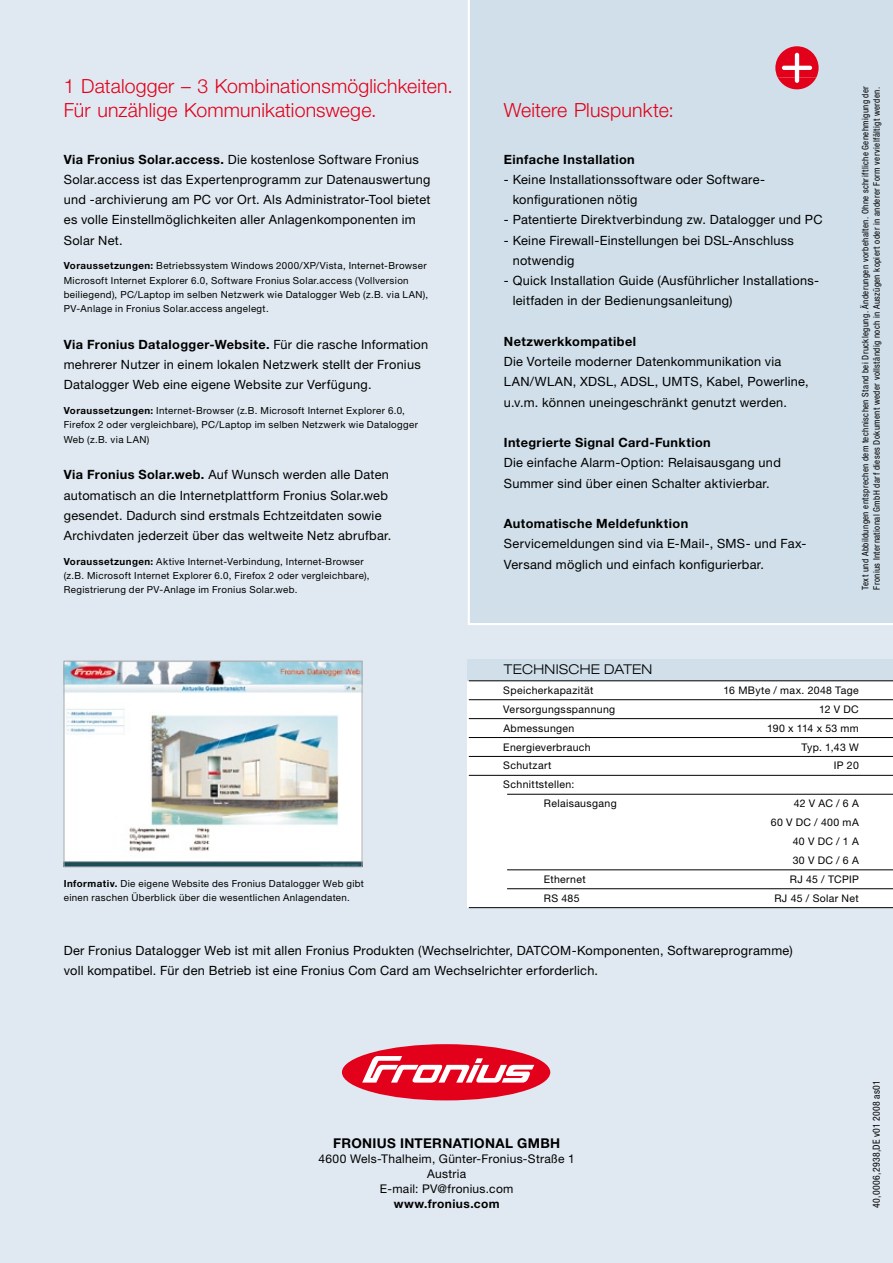
<style>
.page{position:relative;width:893px;height:1263px;background:#e0e9f1}
.page>*{position:absolute;margin:0;border:0;box-sizing:border-box;transform-origin:0 0}
.t1{font:300 19.5px/23.4px "Helvetica Neue LT Pro";letter-spacing:.005em;color:#e2001a}
.t2{font:700 13.5px "Helvetica Neue LT Pro";letter-spacing:.025em;color:#000}
.t3{font:300 expanded 13.5px "Helvetica Neue LT Pro";letter-spacing:.025em;color:#000}
.t4{font:12.75px/20.2px "Helvetica Neue LT Pro";letter-spacing:.02em;color:#000}
.t5{font:700 12.75px "Helvetica Neue LT Pro";letter-spacing:.03em;color:#000}
.t6{font:12px/15px "Helvetica Neue LT Pro";letter-spacing:.025em;color:#000;text-align:center}
.t7{font:700 12px "Helvetica Neue LT Pro";letter-spacing:.03em;color:#000}
.t8{font:10.5px/18.9px "Helvetica Neue LT Pro";letter-spacing:.035em;color:#000}
.t9{font:10.5px "Helvetica Neue LT Pro";letter-spacing:.005em;color:#000}
.t10{font:9.75px/14.2px "Helvetica Neue LT Pro";letter-spacing:.035em;color:#000}
.t11{font:condensed 9.75px "Helvetica Neue LT Pro";letter-spacing:.035em;color:#000}
.t12{font:condensed 9px/11.2px "Helvetica Neue LT Pro";letter-spacing:.04em;color:#000}
.s1{font-weight:700}
</style>
<div class="page">
<div style="left:468px;top:0;width:425px;height:625px;background:#d0dfe9"></div>
<img style="left:66px;top:663px;width:294px;height:202px">
<div style="left:64px;top:661px;width:298px;height:206px;border:1px solid #a7a8aa"></div>
<svg style="left:775px;top:46px;width:44px;height:43px"></svg>
<div style="left:468px;top:681px;width:425px;height:227px;background:#fff"></div>
<div style="left:468px;top:659px;width:425px;height:22px;background:#d0dfe9"></div>
<hr style="left:469px;top:680px;width:424px;height:1px;background:#000">
<hr style="left:469px;top:699px;width:424px;height:1px;background:#000">
<hr style="left:469px;top:718px;width:424px;height:1px;background:#000">
<hr style="left:469px;top:737px;width:424px;height:1px;background:#000">
<hr style="left:469px;top:756px;width:424px;height:1px;background:#000">
<hr style="left:469px;top:775px;width:424px;height:1px;background:#000">
<hr style="left:507px;top:794px;width:386px;height:1px;background:#000">
<hr style="left:507px;top:869px;width:386px;height:1px;background:#000">
<hr style="left:507px;top:888px;width:386px;height:1px;background:#000">
<hr style="left:469px;top:907px;width:424px;height:1px;background:#000">
<div style="left:342px;top:1044px;width:208px;height:56px;background:#e2001a;border-radius:50%"></div>
<svg style="left:362px;top:1056px;width:172px;height:27px"></svg>
<h1 class="t1" style="left:64px;top:74px;width:391px">1 Datalogger – 3 Kombinationsmöglichkeiten.<br>Für unzählige Kommunikationswege.</h1>
<p class="t4" style="left:64px;top:149px;width:368px"><span class="s1">Via Fronius Solar.access.</span> Die kostenlose Software Fronius Solar.access ist das Expertenprogramm zur Datenauswertung und -archivierung am PC vor Ort. Als Administrator-Tool bietet es volle Einstellmöglichkeiten aller Anlagenkomponenten im Solar Net.</p>
<p class="t10" style="left:64px;top:259px;width:366px"><span class="s1">Voraussetzungen:</span> Betriebssystem Windows 2000/XP/Vista, Internet-Browser Microsoft Internet Explorer 6.0, Software Fronius Solar.access (Vollversion beiliegend), PC/Laptop im selben Netzwerk wie Datalogger Web (z.B. via LAN), PV-Anlage in Fronius Solar.access angelegt.</p>
<p class="t4" style="left:64px;top:334px;width:366px"><span class="s1">Via Fronius Datalogger-Website.</span> Für die rasche Information mehrerer Nutzer in einem lokalen Netzwerk stellt der Fronius<br>Datalogger Web eine eigene Website zur Verfügung.</p>
<p class="t10" style="left:64px;top:403px;width:356px"><span class="s1">Voraussetzungen:</span> Internet-Browser (z.B. Microsoft Internet Explorer 6.0,<br>Firefox 2 oder vergleichbare), PC/Laptop im selben Netzwerk wie Datalogger<br>Web (z.B. via LAN)</p>
<p class="t4" style="left:64px;top:464px;width:329px"><span class="s1">Via Fronius Solar.web.</span> Auf Wunsch werden alle Daten automatisch an die Internetplattform Fronius Solar.web gesendet. Dadurch sind erstmals Echtzeitdaten sowie Archivdaten jederzeit über das weltweite Netz abrufbar.</p>
<p class="t10" style="left:64px;top:554px;width:307px"><span class="s1">Voraussetzungen:</span> Aktive Internet-Verbindung, Internet-Browser (z.B. Microsoft Internet Explorer 6.0, Firefox 2 oder vergleichbare),<br>Registrierung der PV-Anlage im Fronius Solar.web.</p>
<p class="t10" style="left:64px;top:876px;width:302px"><span class="s1">Informativ.</span> Die eigene Website des Fronius Datalogger Web gibt einen raschen Überblick über die wesentlichen Anlagendaten.</p>
<h1 class="t1" style="left:504px;top:98px;width:171px">Weitere Pluspunkte:</h1>
<p class="t5" style="left:504px;top:151px;width:132px">Einfache Installation</p>
<p class="t4" style="left:513px;top:169px;width:253px;text-indent:-9px">- Keine Installationssoftware oder Software&shy;konfigurationen nötig</p>
<p class="t4" style="left:504px;top:209px;width:320px">- Patentierte Direktverbindung zw. Datalogger und PC</p>
<p class="t4" style="left:513px;top:230px;width:283px;text-indent:-9px">- Keine Firewall-Einstellungen bei DSL-Anschluss notwendig</p>
<p class="t4" style="left:513px;top:270px;width:307px;text-indent:-9px">- Quick Installation Guide (Ausführlicher Installations&shy;leitfaden in der Bedienungsanleitung)</p>
<p class="t5" style="left:504px;top:333px;width:134px">Netzwerkkompatibel</p>
<p class="t4" style="left:504px;top:351px;width:306px">Die Vorteile moderner Datenkommunikation via<br>LAN/WLAN, XDSL, ADSL, UMTS, Kabel, Powerline, u.v.m. können uneingeschränkt genutzt werden.</p>
<p class="t5" style="left:504px;top:435px;width:208px">Integrierte Signal Card-Funktion</p>
<p class="t4" style="left:504px;top:452px;width:278px">Die einfache Alarm-Option: Relaisausgang und<br>Summer sind über einen Schalter aktivierbar.</p>
<p class="t5" style="left:504px;top:516px;width:186px">Automatische Meldefunktion</p>
<p class="t4" style="left:504px;top:533px;width:304px">Servicemeldungen sind via E-Mail-, SMS- und Fax-<br>Versand möglich und einfach konfigurierbar.</p>
<p class="t12" style="left:859px;top:590px;width:505px;rotate:-90deg">Text und Abbildungen entsprechen dem technischen Stand bei Drucklegung. Änderungen vorbehalten. Ohne schriftliche Genehmigung der<br>Fronius International GmbH darf dieses Dokument weder vollständig noch in Auszügen kopiert oder in anderer Form vervielfältigt werden.</p>
<p class="t3" style="left:504px;top:661px;width:150px">TECHNISCHE DATEN</p>
<p class="t8" style="left:503px;top:680px;width:92px">Speicherkapazität</p>
<p class="t8" style="left:724px;top:680px;width:137px">16 MByte / max. 2048 Tage</p>
<p class="t8" style="left:503px;top:699px;width:113px">Versorgungsspannung</p>
<p class="t8" style="left:819px;top:699px;width:41px">12 V DC</p>
<p class="t8" style="left:503px;top:718px;width:73px">Abmessungen</p>
<p class="t9" style="left:767px;top:722px;width:93px">190 x 114 x 53 mm</p>
<p class="t8" style="left:503px;top:737px;width:89px">Energieverbrauch</p>
<p class="t8" style="left:801px;top:737px;width:59px">Typ. 1,43 W</p>
<p class="t8" style="left:503px;top:756px;width:50px">Schutzart</p>
<p class="t8" style="left:834px;top:756px;width:26px">IP 20</p>
<p class="t8" style="left:544px;top:775px;width:74px;text-indent:-40px">Schnittstellen:<br>Relaisausgang</p>
<p class="t8" style="left:771px;top:794px;width:90px;text-align:right">42 V AC / 6 A<br>60 V DC / 400 mA<br>40 V DC / 1 A<br>30 V DC / 6 A</p>
<p class="t8" style="left:544px;top:869px;width:43px">Ethernet</p>
<p class="t8" style="left:790px;top:869px;width:70px">RJ 45 / TCPIP</p>
<p class="t8" style="left:544px;top:888px;width:37px">RS 485</p>
<p class="t8" style="left:774px;top:888px;width:86px">RJ 45 / Solar Net</p>
<p class="t4" style="left:64px;top:940px;width:730px">Der Fronius Datalogger Web ist mit allen Fronius Produkten (Wechselrichter, DATCOM-Komponenten, Softwareprogramme) voll kompatibel. Für den Betrieb ist eine Fronius Com Card am Wechselrichter erforderlich.</p>
<p class="t2" style="left:333px;top:1134px;width:229px">FRONIUS INTERNATIONAL GMBH</p>
<p class="t6" style="left:319px;top:1151px;width:258px">4600 Wels-Thalheim, Günter-Fronius-Straße 1<br>Austria<br>E-mail: PV@fronius.com</p>
<p class="t7" style="left:394px;top:1196px;width:108px">www.fronius.com</p>
<p class="t11" style="left:871px;top:1208px;width:129px;rotate:-90deg">40,0006,2938,DE v01 2008 as01</p>
</div>
